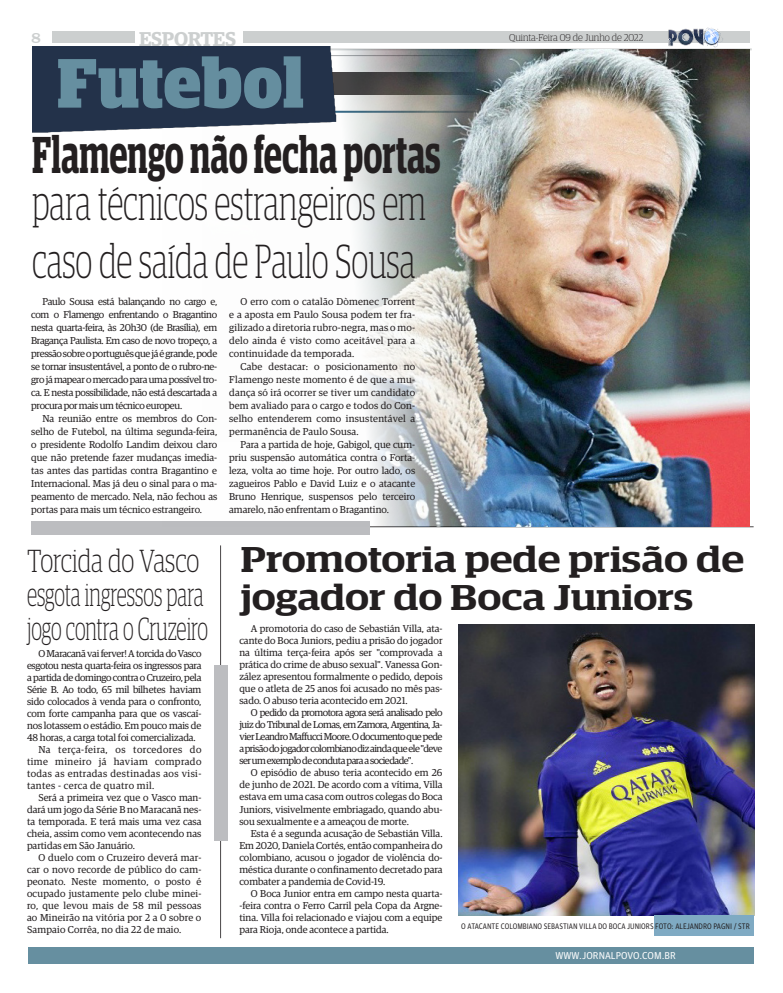
<style>
.page{position:relative;width:783px;height:993px;background:#fff}
.page>*{position:absolute;margin:0;border:0;box-sizing:border-box;transform-origin:0 0}
.Título_-_2_colunas{font:900 70px "Guardian Egyptian Display";letter-spacing:-.005em;color:#668fa0}
.Título_-_2_colunas-2{font:600 52px "Guardian Egyptian Display";color:#231f20;scale:.67 1}
.Título_-_2_colunas-3{font:300 48px "Guardian Egyptian Display";color:#231f20;scale:.69 1}
.Título_-_2_colunas-4{font:500 36px "Guardian Egyptian Display";color:#231f20;scale:1.24 1}
.Título_-_2_colunas-5{font:300 32px/34px "Guardian Egyptian Display";color:#231f20;scale:.65 1}
.Título_-_2_colunas-6{font:300 32px "Guardian Egyptian Display";color:#231f20;scale:.79 1}
.Título_-_2_colunas-7{font:600 20px "Guardian Egyptian";letter-spacing:-.02em;color:#cccfcf}
.Título_-_2_colunas-8{font:16px "Clarendon BT";color:#cccfcf}
.Texto_interno_comum{font:10px/12px "Guardian Egyptian";color:#231f20;text-align:justify}
.Título_-_2_colunas-9{font:300 10px "Guardian Egyptian Display";color:#231f20}
.Título_-_2_colunas-10{font:10px "Guardian Agate Sans G1 D Regular";color:#fff}
.Título_-_2_colunas-11{font:8px "Guardian Agate Sans G1 D Regular";color:#231f20;scale:.91 1}
</style>
<div class="page">
<hr style="left:220px;top:545px;width:1px;height:392px;background:#231f20">
<div style="left:243px;top:31px;width:506px;height:12px;background:#cccfcf"></div>
<div style="left:53px;top:31px;width:82px;height:12px;background:#cccfcf"></div>
<hr style="left:206px;top:48px;width:545px;height:2px;background:#cccfcf">
<div style="left:28px;top:946px;width:725px;height:17px;background:#668fa0"></div>
<hr style="left:33px;top:526px;width:720px;height:1px;background:#231f20">
<div style="left:31px;top:521px;width:338px;height:14px;background:#bcbdc0"></div>
<img style="left:458px;top:624px;width:296px;height:290px">
<div style="left:654px;top:914px;width:100px;height:21px;background:#7faac3"></div>
<div style="left:214px;top:664px;width:13px;height:176px;background:#bcbdc0"></div>
<div style="left:32px;top:47px;width:383px;height:86px;background:#23324a"></div>
<img style="left:162px;top:49px;width:587px;height:477px">
<img style="left:636px;top:27px;width:89px;height:40px">
<p class="Título_-_2_colunas-8" style="left:31px;top:27px;width:11px">8</p>
<p class="Título_-_2_colunas-7" style="left:139px;top:24px;width:98px">ESPORTES</p>
<p class="Título_-_2_colunas" style="left:57px;top:45px;width:249px">Futebol</p>
<p class="Título_-_2_colunas-2" style="left:32px;top:127px;width:611px">Flamengo não fecha portas</p>
<p class="Título_-_2_colunas-3" style="left:32px;top:179px;width:572px">para técnicos estrangeiros em</p>
<p class="Título_-_2_colunas-3" style="left:32px;top:236px;width:557px">caso de saída de Paulo Sousa</p>
<p class="Texto_interno_comum" style="left:31px;top:294px;width:187px;line-height:13px;text-indent:11px">Paulo Sousa está balançando no cargo e, com o Flamengo enfrentando o Bragantino nesta quarta-feira, às 20h30 (de Brasília), em Bragança Paulista. Em caso de novo tropeço, a pressão sobre o português que já é grande, pode se tornar insustentável, a ponto de o rubro-ne&shy;gro já mapear o mercado para uma possível tro&shy;ca. E nesta possibilidade, não está descartada a procura por mais um técnico europeu.</p>
<p class="Texto_interno_comum" style="left:31px;top:411px;width:187px;line-height:13px;text-indent:11px">Na reunião entre os membros do Con&shy;selho de Futebol, na última segunda-feira, o presidente Rodolfo Landim deixou claro que não pretende fazer mudanças imedia&shy;tas antes das partidas contra Bragantino e Internacional. Mas já deu o sinal para o ma&shy;peamento de mercado. Nela, não fechou as portas para mais um técnico estrangeiro.</p>
<p class="Texto_interno_comum" style="left:229px;top:294px;width:187px;line-height:13px;text-indent:11px">O erro com o catalão Dòmenec Torrent e a aposta em Paulo Sousa podem ter fra&shy;gilizado a diretoria rubro-negra, mas o mo&shy;delo ainda é visto como aceitável para a continuidade da temporada.</p>
<p class="Texto_interno_comum" style="left:229px;top:359px;width:187px;line-height:13px;text-indent:11px">Cabe destacar: o posicionamento no Flamengo neste momento é de que a mu&shy;dança só irá ocorrer se tiver um candidato bem avaliado para o cargo e todos do Con&shy;selho entenderem como insustentável a permanência de Paulo Sousa.</p>
<p class="Texto_interno_comum" style="left:229px;top:437px;width:187px;line-height:13px;text-indent:11px">Para a partida de hoje, Gabigol, que cum&shy;priu suspensão automática contra o Forta&shy;leza, volta ao time hoje. Por outro lado, os zagueiros Pablo e David Luiz e o atacante Bruno Henrique, suspensos pelo terceiro amarelo, não enfrentam o Bragantino.</p>
<p class="Título_-_2_colunas-9" style="left:509px;top:32px;width:136px">Quinta-Feira 09 de Junho de 2022</p>
<p class="Título_-_2_colunas-6" style="left:27px;top:544px;width:219px">Torcida do Vasco</p>
<p class="Título_-_2_colunas-5" style="left:27px;top:577px;width:280px">esgota ingressos para jogo contra o Cruzeiro</p>
<p class="Texto_interno_comum" style="left:27px;top:646px;width:176px;text-indent:11px">O Maracanã vai ferver! A torcida do Vasco esgotou nesta quarta-feira os ingressos para a partida de domingo contra o Cruzeiro, pela Série B. Ao todo, 65 mil bilhetes haviam sido colocados à venda para o confronto, com forte campanha para que os vascaí&shy;nos lotassem o estádio. Em pouco mais de 48 horas, a carga total foi comercializada.</p>
<p class="Texto_interno_comum" style="left:27px;top:742px;width:176px;text-indent:11px">Na terça-feira, os torcedores do time mineiro já haviam comprado todas as entradas destinadas aos visi&shy;tantes - cerca de quatro mil.</p>
<p class="Texto_interno_comum" style="left:27px;top:790px;width:176px;text-indent:11px">Será a primeira vez que o Vasco man&shy;dará um jogo da Série B no Maracanã nes&shy;ta temporada. E terá mais uma vez casa cheia, assim como vem acontecendo nas partidas em São Januário.</p>
<p class="Texto_interno_comum" style="left:27px;top:850px;width:176px;text-indent:11px">O duelo com o Cruzeiro deverá mar&shy;car o novo recorde de público do cam&shy;peonato. Neste momento, o posto é ocupado justamente pelo clube minei&shy;ro, que levou mais de 58 mil pessoas ao Mineirão na vitória por 2 a 0 sobre o Sampaio Corrêa, no dia 22 de maio.</p>
<p class="Título_-_2_colunas-4" style="left:241px;top:539px;width:407px">Promotoria pede prisão de</p>
<p class="Título_-_2_colunas-4" style="left:241px;top:577px;width:366px">jogador do Boca Juniors</p>
<p class="Texto_interno_comum" style="left:239px;top:622px;width:204px;text-indent:11px">A promotoria do caso de Sebastián Villa, ata&shy;cante do Boca Juniors, pediu a prisão do jogador na última terça-feira após ser "comprovada a prática do crime de abuso sexual". Vanessa Gon&shy;zález apresentou formalmente o pedido, depois que o atleta de 25 anos foi acusado no mês pas&shy;sado. O abuso teria acontecido em 2021.</p>
<p class="Texto_interno_comum" style="left:239px;top:706px;width:204px;text-indent:11px">O pedido da promotora agora será analisado pelo juiz do Tribunal de Lomas, em Zamora, Argentina, Ja&shy;vier Leandro Maffucci Moore. O documento que pede a prisão do jogador colombiano diz ainda que ele "deve ser um exemplo de conduta para a sociedade".</p>
<p class="Texto_interno_comum" style="left:239px;top:766px;width:204px;text-indent:11px">O episódio de abuso teria acontecido em 26 de junho de 2021. De acordo com a vítima, Villa estava em uma casa com outros colegas do Boca Juniors, visivelmente embriagado, quando abu&shy;sou sexualmente e a ameaçou de morte.</p>
<p class="Texto_interno_comum" style="left:239px;top:826px;width:204px;text-indent:11px">Esta é a segunda acusação de Sebastián Villa.<br>Em 2020, Daniela Cortés, então companheira do colombiano, acusou o jogador de violência do&shy;méstica durante o confinamento decretado para combater a pandemia de Covid-19.</p>
<p class="Texto_interno_comum" style="left:239px;top:886px;width:204px;text-indent:11px">O Boca Junior entra em campo nesta quarta--feira contra o Ferro Carril pela Copa da Argne&shy;tina. Villa foi relacionado e viajou com a equipe para Rioja, onde acontece a partida.</p>
<p class="Título_-_2_colunas-11" style="left:461px;top:920px;width:318px">O ATACANTE COLOMBIANO SEBASTIAN VILLA DO BOCA JUNIORS FOTO: ALEJANDRO PAGNI / STR</p>
<p class="Título_-_2_colunas-10" style="left:555px;top:948px;width:122px">WWW.JORNALPOVO.COM.BR</p>
</div>
